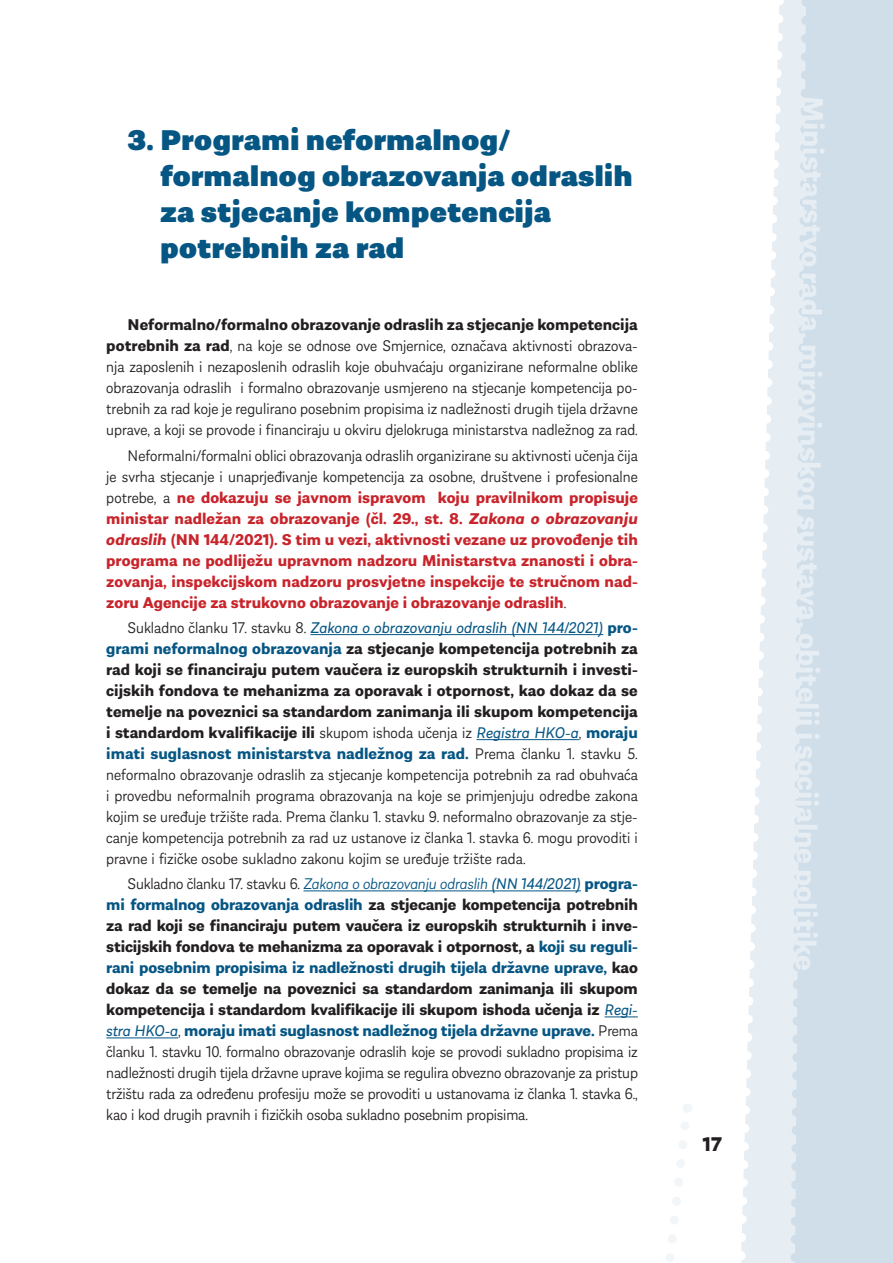
<style>
.page{position:relative;width:893px;height:1263px;background:#fff}
.page>*{position:absolute;margin:0;border:0;box-sizing:border-box;transform-origin:0 0}
.Naslov_01{font:900 30px/36px "Almanach";color:#065684}
.t1{font:700 30px "Almanach";color:#e6eef4}
.t2{font:700 21px "Almanach";color:#231f20}
.Body{font:300 16.5px/21px "Almanach";color:#231f20;text-align:justify}
.Body-2{font:700 16.5px/21px "Almanach";color:#c8242b;text-align:justify}
.s1{font-weight:700}
.s2{font-weight:300;color:#231f20}
.s3{font-style:italic}
.s4{font-weight:400;font-style:italic;color:#065684}
.s5{font-weight:700;color:#065684}
.s6{font-style:italic;color:#065684}
</style>
<div class="page">
<svg style="left:666px;top:1104px;width:26px;height:158px"></svg>
<div style="left:815px;top:0;width:78px;height:1263px;background:#d0deea"></div>
<svg style="left:741px;top:5px;width:39px;height:1258px"></svg>
<svg style="left:780px;top:0;width:35px;height:1263px;background:#dbe6ef"></svg>
<hr style="left:310px;top:634px;width:293px;height:1px;background:#065684">
<hr style="left:476px;top:739px;width:103px;height:1px;background:#065684">
<hr style="left:303px;top:890px;width:278px;height:1px;background:#065684">
<hr style="left:605px;top:1016px;width:33px;height:1px;background:#065684">
<hr style="left:106px;top:1037px;width:72px;height:1px;background:#065684">
<p class="Naslov_01" style="left:160px;top:119px;width:474px;text-indent:-33px">3. Programi neformalnog/ formalnog obrazovanja odraslih za stjecanje kompetencija potrebnih za rad</p>
<p class="Body" style="left:106px;top:314px;width:533px;text-indent:21px"><span class="s1">Neformalno/formalno obrazovanje odraslih za stjecanje kompetencija potrebnih za rad</span>, na koje se odnose ove Smjernice, označava aktivnosti obrazova&shy;nja zaposlenih i nezaposlenih odraslih koje obuhvaćaju organizirane neformalne oblike obrazovanja odraslih i formalno obrazovanje usmjereno na stjecanje kompetencija po&shy;trebnih za rad koje je regulirano posebnim propisima iz nadležnosti drugih tijela državne uprave, a koji se provode i financiraju u okviru djelokruga ministarstva nadležnog za rad.</p>
<p class="Body-2" style="left:106px;top:443px;width:533px;text-indent:21px"><span class="s2">Neformalni/formalni oblici obrazovanja odraslih organizirane su aktivnosti učenja čija je svrha stjecanje i unaprjeđivanje kompetencija za osobne, društvene i profesionalne potrebe, a</span> ne dokazuju se javnom ispravom koju pravilnikom propisuje ministar nadležan za obrazovanje (čl. 29., st. 8. <span class="s3">Zakona o obrazovanju odraslih</span> (NN 144/2021). S tim u vezi, aktivnosti vezane uz provođenje tih programa ne podliježu upravnom nadzoru Ministarstva znanosti i obra&shy;zovanja, inspekcijskom nadzoru prosvjetne inspekcije te stručnom nad&shy;zoru Agencije za strukovno obrazovanje i obrazovanje odraslih<span class="s2">.</span></p>
<p class="Body" style="left:106px;top:616px;width:533px;text-indent:21px">Sukladno članku 17. stavku 8. <span class="s4">Zakona o obrazovanju odraslih (NN 144/2021)</span> <span class="s5">pro&shy;grami neformalnog obrazovanja</span> <span class="s1">za stjecanje kompetencija potrebnih za rad koji se financiraju putem vaučera iz europskih strukturnih i investi&shy;cijskih fondova te mehanizma za oporavak i otpornost, kao dokaz da se temelje na poveznici sa standardom zanimanja ili skupom kompetencija i standardom kvalifikacije ili</span> skupom ishoda učenja iz <span class="s4">Registra HKO-a</span>, <span class="s5">moraju imati suglasnost ministarstva nadležnog za rad.</span> Prema članku 1. stavku 5. neformalno obrazovanje odraslih za stjecanje kompetencija potrebnih za rad obuhvaća i provedbu neformalnih programa obrazovanja na koje se primjenjuju odredbe zakona kojim se uređuje tržište rada. Prema članku 1. stavku 9. neformalno obrazovanje za stje&shy;canje kompetencija potrebnih za rad uz ustanove iz članka 1. stavka 6. mogu provoditi i pravne i fizičke osobe sukladno zakonu kojim se uređuje tržište rada.</p>
<p class="Body" style="left:106px;top:872px;width:533px;text-indent:21px">Sukladno članku 17. stavku 6. <span class="s6">Zakona o obrazovanju odraslih</span> <span class="s4">(NN 144/2021)</span> <span class="s5">progra&shy;mi formalnog obrazovanja odraslih</span> <span class="s1">za stjecanje kompetencija potrebnih za rad koji se financiraju putem vaučera iz europskih strukturnih i inve&shy;sticijskih fondova te mehanizma za oporavak i otpornost, a</span> <span class="s5">koji su reguli&shy;rani posebnim propisima iz nadležnosti drugih tijela državne uprave,</span> <span class="s1">kao dokaz da se temelje na poveznici sa standardom zanimanja ili skupom kompetencija i standardom kvalifikacije ili skupom ishoda učenja iz</span> <span class="s4">Regi&shy;stra HKO-a</span>, <span class="s5">moraju imati suglasnost nadležnog tijela državne uprave.</span> Prema članku 1. stavku 10. formalno obrazovanje odraslih koje se provodi sukladno propisima iz nadležnosti drugih tijela državne uprave kojima se regulira obvezno obrazovanje za pristup tržištu rada za određenu profesiju može se provoditi u ustanovama iz članka 1. stavka 6., kao i kod drugih pravnih i fizičkih osoba sukladno posebnim propisima.</p>
<p class="t2" style="left:703px;top:1128px;width:21px">17</p>
<h1 class="t1" style="left:833px;top:96px;width:877px;rotate:90deg">Ministarstvo rada, mirovinskog sustava, obitelji i socijalne politike</h1>
</div>
